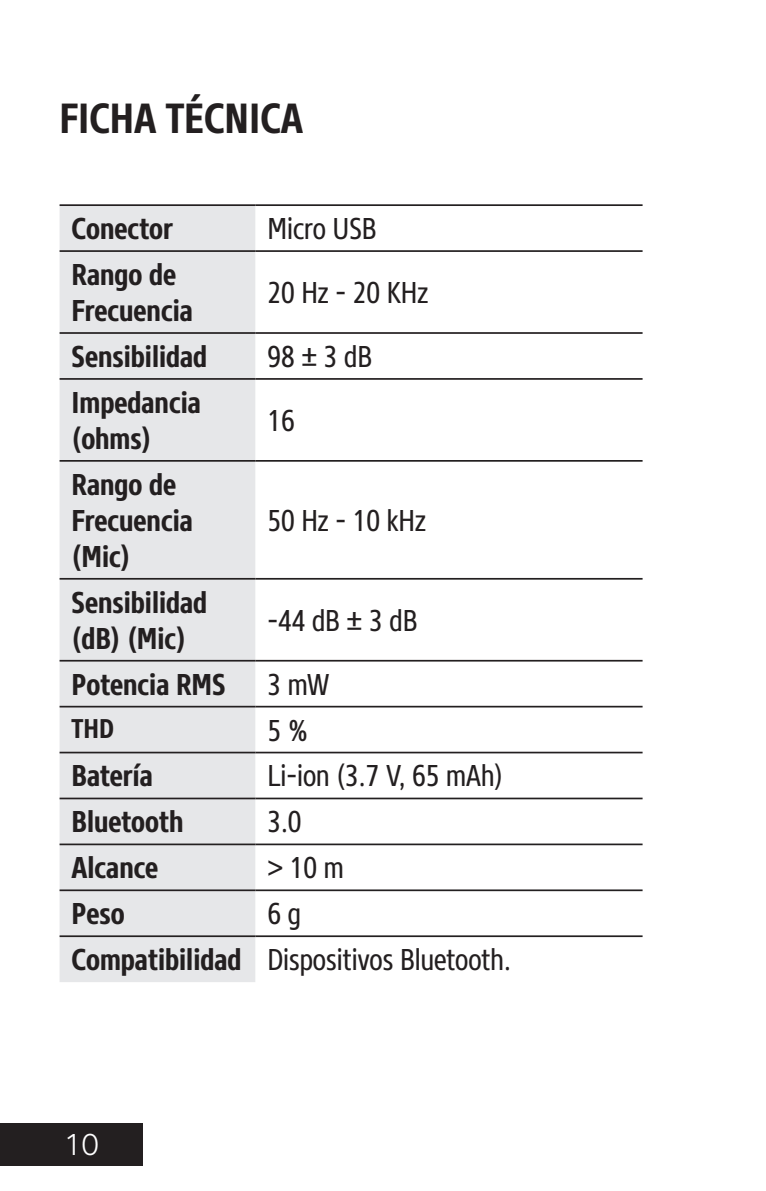
<style>
.page{position:relative;width:766px;height:1191px;background:#fff}
.page>*{position:absolute;margin:0;border:0;box-sizing:border-box;transform-origin:0 0}
.Sección{font:700 42px "Core Sans N67 Cn";color:#231f20}
.Encabezado_FT{font:700 30px/36px "Core Sans N67 Cn";color:#231f20}
.Contenido_FT{font:30px "Core Sans N47 Cn";color:#231f20}
.t1{font:300 30px "Core Sans N35";color:#fff}
.Encabezado_FT-2{font:700 27px "Core Sans N67 Cn";color:#231f20}
</style>
<div class="page">
<div style="left:0;top:1123px;width:143px;height:42px;background:#231f20"></div>
<div style="left:60px;top:206px;width:195px;height:776px;background:#e6e7e9"></div>
<hr style="left:60px;top:204px;width:195px;height:2px;background:#231f20">
<hr style="left:255px;top:204px;width:387px;height:2px;background:#231f20">
<hr style="left:60px;top:250px;width:195px;height:2px;background:#231f20">
<hr style="left:255px;top:250px;width:387px;height:2px;background:#231f20">
<hr style="left:60px;top:332px;width:195px;height:2px;background:#231f20">
<hr style="left:255px;top:332px;width:387px;height:2px;background:#231f20">
<hr style="left:60px;top:378px;width:195px;height:2px;background:#231f20">
<hr style="left:255px;top:378px;width:387px;height:2px;background:#231f20">
<hr style="left:60px;top:460px;width:195px;height:2px;background:#231f20">
<hr style="left:255px;top:460px;width:387px;height:2px;background:#231f20">
<hr style="left:60px;top:578px;width:195px;height:1px;background:#231f20">
<hr style="left:255px;top:578px;width:387px;height:1px;background:#231f20">
<hr style="left:60px;top:660px;width:195px;height:1px;background:#231f20">
<hr style="left:255px;top:660px;width:387px;height:1px;background:#231f20">
<hr style="left:60px;top:706px;width:195px;height:1px;background:#231f20">
<hr style="left:255px;top:706px;width:387px;height:1px;background:#231f20">
<hr style="left:60px;top:751px;width:195px;height:2px;background:#231f20">
<hr style="left:255px;top:751px;width:387px;height:2px;background:#231f20">
<hr style="left:60px;top:797px;width:195px;height:2px;background:#231f20">
<hr style="left:255px;top:797px;width:387px;height:2px;background:#231f20">
<hr style="left:60px;top:843px;width:195px;height:2px;background:#231f20">
<hr style="left:255px;top:843px;width:387px;height:2px;background:#231f20">
<hr style="left:60px;top:889px;width:195px;height:2px;background:#231f20">
<hr style="left:255px;top:889px;width:387px;height:2px;background:#231f20">
<hr style="left:60px;top:935px;width:195px;height:2px;background:#231f20">
<hr style="left:255px;top:935px;width:387px;height:2px;background:#231f20">
<p class="Sección" style="left:60px;top:91px;width:245px">FICHA TÉCNICA</p>
<p class="Encabezado_FT" style="left:72px;top:211px;width:103px">Conector</p>
<p class="Contenido_FT" style="left:267px;top:209px;width:111px">Micro USB</p>
<p class="Encabezado_FT" style="left:72px;top:257px;width:123px">Rango de<br>Frecuencia</p>
<p class="Contenido_FT" style="left:267px;top:273px;width:162px">20 Hz - 20 KHz</p>
<p class="Encabezado_FT" style="left:72px;top:338px;width:137px">Sensibilidad</p>
<p class="Contenido_FT" style="left:267px;top:337px;width:106px">98 ± 3 dB</p>
<p class="Encabezado_FT" style="left:72px;top:384px;width:131px">Impedancia (ohms)</p>
<p class="Contenido_FT" style="left:267px;top:401px;width:29px">16</p>
<p class="Encabezado_FT" style="left:72px;top:466px;width:123px">Rango de<br>Frecuencia (Mic)</p>
<p class="Encabezado_FT" style="left:72px;top:584px;width:137px">Sensibilidad (dB) (Mic)</p>
<p class="Contenido_FT" style="left:267px;top:501px;width:160px">50 Hz - 10 kHz</p>
<p class="Contenido_FT" style="left:267px;top:601px;width:151px">-44 dB ± 3 dB</p>
<p class="Encabezado_FT" style="left:72px;top:666px;width:155px">Potencia RMS</p>
<p class="Contenido_FT" style="left:267px;top:664px;width:63px">3 mW</p>
<p class="Encabezado_FT-2" style="left:72px;top:711px;width:44px">THD</p>
<p class="Contenido_FT" style="left:267px;top:710px;width:42px">5 %</p>
<p class="Encabezado_FT" style="left:72px;top:758px;width:83px">Batería</p>
<p class="Contenido_FT" style="left:267px;top:756px;width:237px">Li-ion (3.7 V, 65 mAh)</p>
<p class="Encabezado_FT" style="left:72px;top:804px;width:113px">Bluetooth</p>
<p class="Contenido_FT" style="left:267px;top:802px;width:36px">3.0</p>
<p class="Encabezado_FT" style="left:72px;top:850px;width:88px">Alcance</p>
<p class="Contenido_FT" style="left:267px;top:848px;width:78px">&gt; 10 m</p>
<p class="Encabezado_FT" style="left:72px;top:896px;width:55px">Peso</p>
<p class="Contenido_FT" style="left:267px;top:894px;width:35px">6 g</p>
<p class="Encabezado_FT" style="left:72px;top:941px;width:171px">Compatibilidad</p>
<p class="Contenido_FT" style="left:267px;top:940px;width:245px">Dispositivos Bluetooth.</p>
<p class="t1" style="left:64px;top:1125px;width:37px">10</p>
</div>
